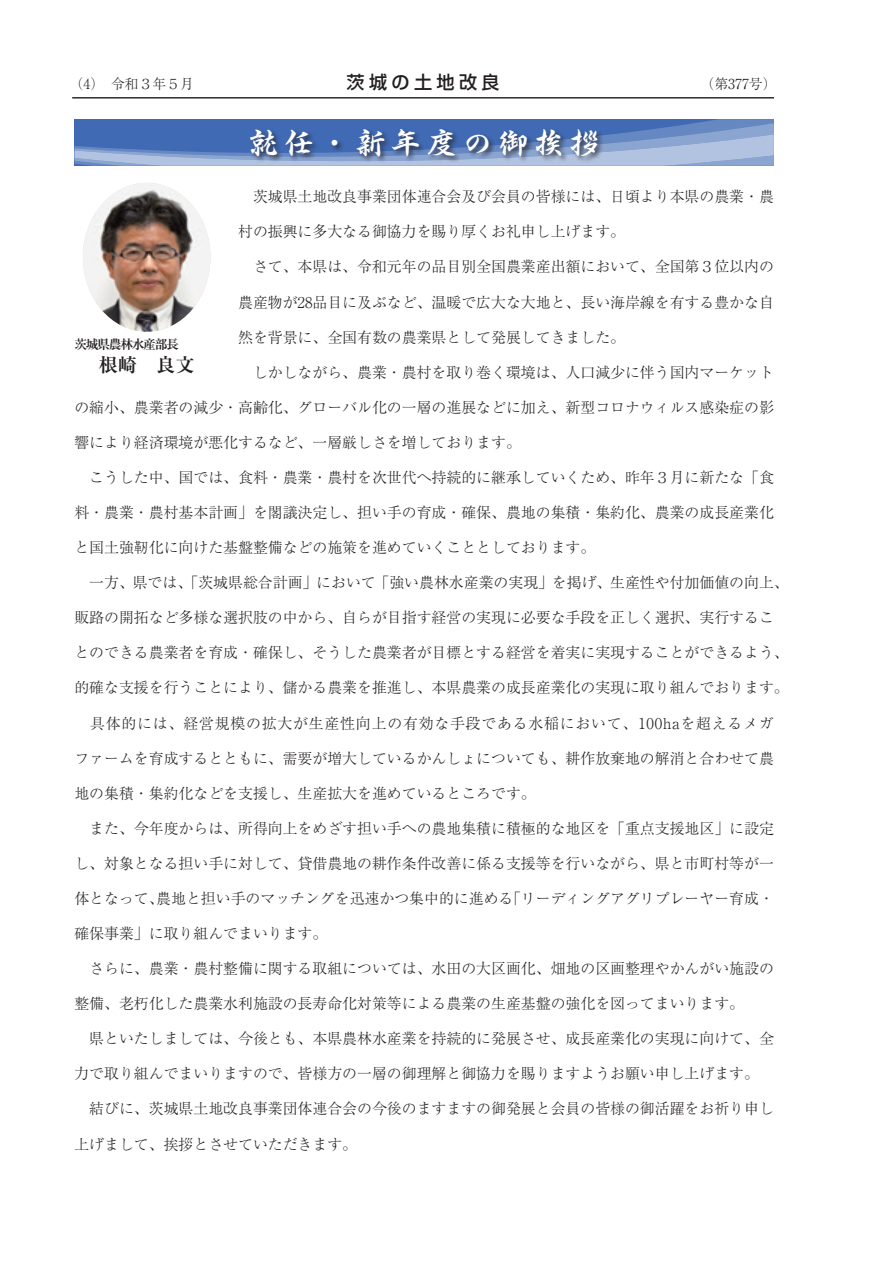
<style>
.page{position:relative;width:893px;height:1263px;background:#fff}
.page>*{position:absolute;margin:0;border:0;box-sizing:border-box;transform-origin:0 0}
.t1{font:29.7px "Hira Gyo Std N W8";letter-spacing:.2em;color:#fff}
.t2{font:700 19.2px "Ryumin Pro";color:#231f20}
.t3{font:500 18px "Shin Go Pr 6";letter-spacing:.245em;color:#231f20}
.t4{font:300 14.85px "Ryumin Pr 6";color:#231f20}
.t5{font:300 14.85px "Ryumin Pr 6";letter-spacing:.055em;color:#231f20}
.t6{font:300 13.8px "Ryumin Pr 6";color:#231f20}
.t7{font:700 12.75px "Ryumin Pro";letter-spacing:-.1em;color:#231f20}
</style>
<div class="page">
<hr style="left:72px;top:98px;width:702px;height:1px;background:#231f20">
<img style="left:83px;top:183px;width:127px;height:149px">
<svg style="left:74px;top:119px;width:700px;height:47px;background:#6e8ec6"></svg>
<div style="left:249px;top:127px;width:356px;height:36px;background:#231f20;opacity:.75"></div>
<p class="t6" style="left:70px;top:73px;width:126px">（4）　令和３年５月</p>
<p class="t3" style="left:347px;top:67px;width:155px">茨城の土地改良</p>
<p class="t6" style="left:701px;top:73px;width:78px">（第377号）</p>
<h1 class="t1" style="left:249px;top:120px;width:353px">就任・新年度の御挨拶</h1>
<p class="t4" style="left:238px;top:185px;width:537px">　茨城県土地改良事業団体連合会及び会員の皆様には、日頃より本県の農業・農</p>
<p class="t4" style="left:238px;top:220px;width:388px">村の振興に多大なる御協力を賜り厚くお礼申し上げます。</p>
<p class="t4" style="left:238px;top:255px;width:537px">　さて、本県は、令和元年の品目別全国農業産出額において、全国第３位以内の</p>
<p class="t4" style="left:238px;top:290px;width:537px">農産物が28品目に及ぶなど、温暖で広大な大地と、長い海岸線を有する豊かな自</p>
<p class="t4" style="left:238px;top:325px;width:388px">然を背景に、全国有数の農業県として発展してきました。</p>
<p class="t4" style="left:238px;top:360px;width:537px">　しかしながら、農業・農村を取り巻く環境は、人口減少に伴う国内マーケット</p>
<p class="t4" style="left:74px;top:396px;width:701px">の縮小、農業者の減少・高齢化、グローバル化の一層の進展などに加え、新型コロナウィルス感染症の影</p>
<p class="t4" style="left:74px;top:431px;width:448px">響により経済環境が悪化するなど、一層厳しさを増しております。</p>
<p class="t4" style="left:74px;top:466px;width:701px">　こうした中、国では、食料・農業・農村を次世代へ持続的に継承していくため、昨年３月に新たな「食</p>
<p class="t4" style="left:74px;top:501px;width:701px">料・農業・農村基本計画」を閣議決定し、担い手の育成・確保、農地の集積・集約化、農業の成長産業化</p>
<p class="t4" style="left:74px;top:536px;width:522px">と国土強靭化に向けた基盤整備などの施策を進めていくこととしております。</p>
<p class="t4" style="left:74px;top:571px;width:716px">　一方、県では、「茨城県総合計画」において「強い農林水産業の実現」を掲げ、生産性や付加価値の向上、</p>
<p class="t4" style="left:74px;top:606px;width:701px">販路の開拓など多様な選択肢の中から、自らが目指す経営の実現に必要な手段を正しく選択、実行するこ</p>
<p class="t4" style="left:74px;top:641px;width:716px">とのできる農業者を育成・確保し、そうした農業者が目標とする経営を着実に実現することができるよう、</p>
<p class="t4" style="left:74px;top:676px;width:716px">的確な支援を行うことにより、儲かる農業を推進し、本県農業の成長産業化の実現に取り組んでおります。</p>
<p class="t5" style="left:74px;top:711px;width:701px">　具体的には、経営規模の拡大が生産性向上の有効な手段である水稲において、100haを超えるメガ</p>
<p class="t4" style="left:74px;top:746px;width:701px">ファームを育成するとともに、需要が増大しているかんしょについても、耕作放棄地の解消と合わせて農</p>
<p class="t4" style="left:74px;top:781px;width:463px">地の集積・集約化などを支援し、生産拡大を進めているところです。</p>
<p class="t4" style="left:74px;top:816px;width:701px">　また、今年度からは、所得向上をめざす担い手への農地集積に積極的な地区を「重点支援地区」に設定</p>
<p class="t4" style="left:74px;top:852px;width:701px">し、対象となる担い手に対して、貸借農地の耕作条件改善に係る支援等を行いながら、県と市町村等が一</p>
<p class="t4" style="left:74px;top:887px;width:701px">体となって、農地と担い手のマッチングを迅速かつ集中的に進める「リーディングアグリプレーヤー育成・</p>
<p class="t4" style="left:74px;top:922px;width:254px">確保事業」に取り組んでまいります。</p>
<p class="t4" style="left:74px;top:957px;width:701px">　さらに、農業・農村整備に関する取組については、水田の大区画化、畑地の区画整理やかんがい施設の</p>
<p class="t4" style="left:74px;top:992px;width:671px">整備、老朽化した農業水利施設の長寿命化対策等による農業の生産基盤の強化を図ってまいります。</p>
<p class="t4" style="left:74px;top:1027px;width:701px">　県といたしましては、今後とも、本県農林水産業を持続的に発展させ、成長産業化の実現に向けて、全</p>
<p class="t4" style="left:74px;top:1062px;width:686px">力で取り組んでまいりますので、皆様方の一層の御理解と御協力を賜りますようお願い申し上げます。</p>
<p class="t4" style="left:74px;top:1097px;width:701px">　結びに、茨城県土地改良事業団体連合会の今後のますますの御発展と会員の皆様の御活躍をお祈り申し</p>
<p class="t4" style="left:74px;top:1132px;width:284px">上げまして、挨拶とさせていただきます。</p>
<p class="t7" style="left:74px;top:334px;width:106px">茨城県農林水産部長</p>
<p class="t2" style="left:99px;top:349px;width:97px">根崎　良文</p>
</div>
